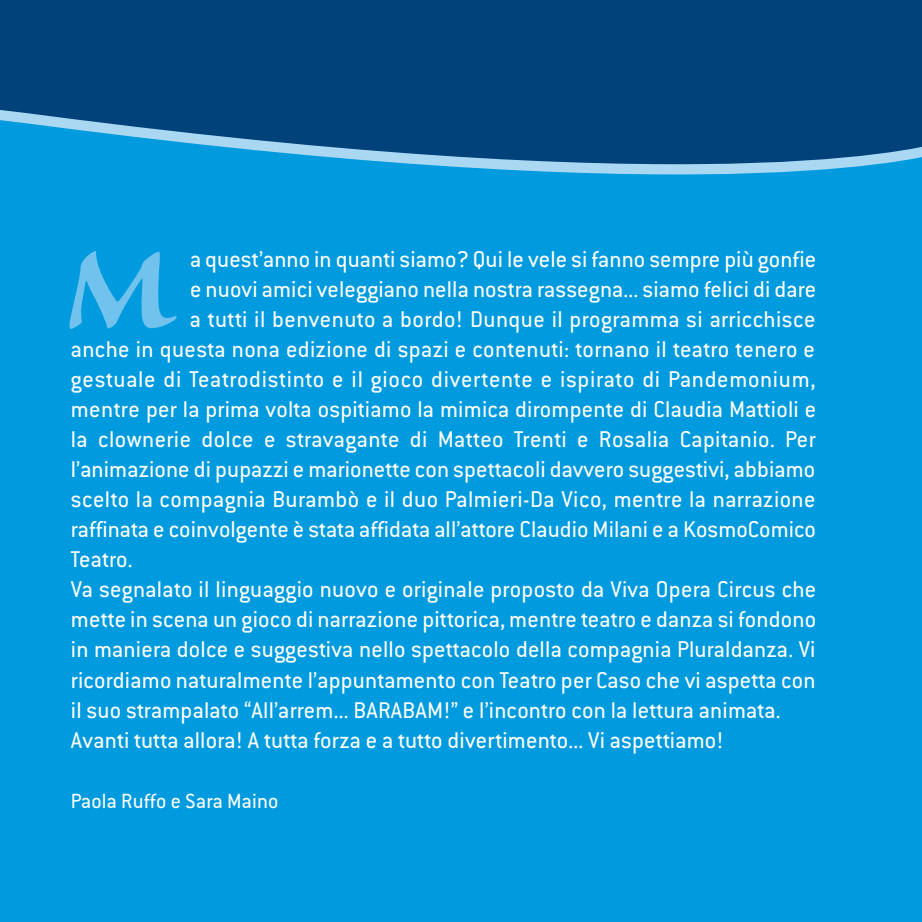
<style>
.page{position:relative;width:922px;height:922px;background:#fff}
.page>*{position:absolute;margin:0;border:0;box-sizing:border-box;transform-origin:0 0}
.t1{font:700 141.75px "Sanvito Pro";color:#71c2ed}
.t2{font:25px "Conduit ITC";letter-spacing:.01em;color:#fff}
.t3{font:25px "Conduit ITC";letter-spacing:.03em;color:#fff}
.t4{font:22.5px "Conduit ITC";letter-spacing:.01em;color:#fff}
</style>
<div class="page">
<div style="left:0;top:0;width:921px;height:921px;background:#009bde"></div>
<svg style="left:0;top:0;width:921px;height:175px;background:#095389"></svg>
<h1 class="t1" style="left:64px;top:233px;width:112px">M</h1>
<p class="t2" style="left:190px;top:251px;width:627px">a quest’anno in quanti siamo? Qui le vele si fanno sempre più gonfie</p>
<p class="t2" style="left:190px;top:281px;width:627px">e nuovi amici veleggiano nella nostra rassegna... siamo felici di dare</p>
<p class="t2" style="left:190px;top:311px;width:627px">a tutti il benvenuto a bordo! Dunque il programma si arricchisce</p>
<p class="t2" style="left:71px;top:341px;width:745px">anche in questa nona edizione di spazi e contenuti: tornano il teatro tenero e</p>
<p class="t3" style="left:71px;top:371px;width:745px">gestuale di Teatrodistinto e il gioco divertente e ispirato di Pandemonium,</p>
<p class="t2" style="left:71px;top:401px;width:746px">mentre per la prima volta ospitiamo la mimica dirompente di Claudia Mattioli e</p>
<p class="t2" style="left:71px;top:431px;width:746px">la clownerie dolce e stravagante di Matteo Trenti e Rosalia Capitanio. Per</p>
<p class="t2" style="left:71px;top:461px;width:745px">l’animazione di pupazzi e marionette con spettacoli davvero suggestivi, abbiamo</p>
<p class="t2" style="left:71px;top:491px;width:746px">scelto la compagnia Burambò e il duo Palmieri-Da Vico, mentre la narrazione</p>
<p class="t2" style="left:71px;top:521px;width:746px">raffinata e coinvolgente è stata affidata all’attore Claudio Milani e a KosmoComico</p>
<p class="t2" style="left:71px;top:551px;width:63px">Teatro.</p>
<p class="t2" style="left:71px;top:581px;width:746px">Va segnalato il linguaggio nuovo e originale proposto da Viva Opera Circus che</p>
<p class="t2" style="left:71px;top:611px;width:746px">mette in scena un gioco di narrazione pittorica, mentre teatro e danza si fondono</p>
<p class="t2" style="left:71px;top:641px;width:746px">in maniera dolce e suggestiva nello spettacolo della compagnia Pluraldanza. Vi</p>
<p class="t2" style="left:71px;top:671px;width:746px">ricordiamo naturalmente l’appuntamento con Teatro per Caso che vi aspetta con</p>
<p class="t2" style="left:71px;top:701px;width:711px">il suo strampalato “All’arrem... BARABAM!” e l’incontro con la lettura animata.</p>
<p class="t2" style="left:71px;top:731px;width:654px">Avanti tutta allora! A tutta forza e a tutto divertimento... Vi aspettiamo!</p>
<p class="t4" style="left:71px;top:793px;width:209px">Paola Ruffo e Sara Maino</p>
</div>
